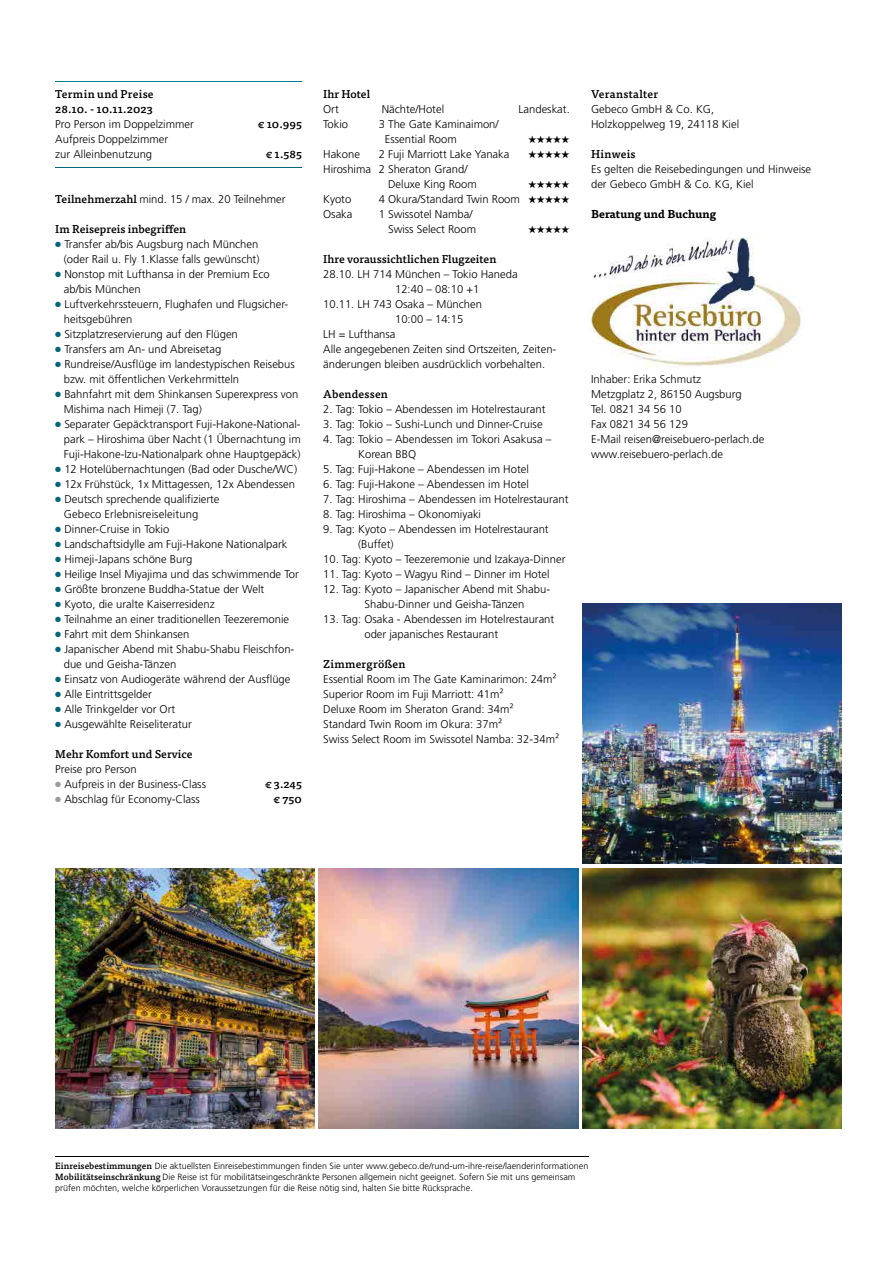
<style>
.page{position:relative;width:893px;height:1263px;background:#fff}
.page>*{position:absolute;margin:0;border:0;box-sizing:border-box;transform-origin:0 0}
.t1{font:300 11.25px/15px "Frutiger LT Pro";color:#000}
.t2{font:500 11.25px "Tisa OT";color:#000}
.t3{font:500 11.25px/15px "Tisa OT";letter-spacing:.02em;color:#000}
.t4{font:700 11.25px "Tisa OT";color:#000}
.t5{font:500 11.25px "Tisa OT";letter-spacing:.025em;color:#000}
.t6{font:10.5px "Zapf Dingbats ITC";color:#000}
.t7{font:300 9px/10.8px "Frutiger LT Pro";color:#000}
.s1{font-family:"Tisa OT";font-weight:500}
.s2{color:#00677b}
.s3{color:#9a9b9c}
</style>
<div class="page">
<hr style="left:55px;top:81px;width:247px;height:1px;background:#007991">
<hr style="left:55px;top:167px;width:247px;height:1px;background:#00677b">
<hr style="left:55px;top:1156px;width:534px;height:1px;background:#000">
<img style="left:55px;top:869px;width:260px;height:259px">
<img style="left:319px;top:869px;width:259px;height:259px">
<img style="left:583px;top:604px;width:259px;height:259px">
<img style="left:583px;top:869px;width:259px;height:259px">
<img style="left:587px;top:237px;width:214px;height:129px">
<p class="t3" style="left:55px;top:87px;width:100px">Termin und Preise<br>28.10. - 10.11.2023</p>
<p class="t1" style="left:55px;top:117px;width:140px">Pro Person im Doppelzimmer</p>
<p class="t2" style="left:258px;top:117px;width:46px">€ 10.995</p>
<p class="t1" style="left:55px;top:132px;width:114px">Aufpreis Doppelzimmer zur Alleinbenutzung</p>
<p class="t2" style="left:266px;top:147px;width:38px">€ 1.585</p>
<p class="t1" style="left:55px;top:192px;width:232px"><span class="s1">Teilnehmerzahl</span> mind. 15 / max. 20 Teilnehmer</p>
<p class="t2" style="left:55px;top:222px;width:133px">Im Reisepreis inbegriffen</p>
<p class="t1" style="left:55px;top:237px;width:206px;text-align:right"><span class="s2">●</span> Transfer ab/bis Augsburg nach München (oder Rail u. Fly 1.Klasse falls gewünscht)</p>
<p class="t1" style="left:64px;top:267px;width:207px;text-indent:-9px"><span class="s2">●</span> Nonstop mit Lufthansa in der Premium Eco ab/bis München</p>
<p class="t1" style="left:64px;top:297px;width:226px;text-indent:-9px"><span class="s2">●</span> Luftverkehrssteuern, Flughafen und Flugsicher&shy;heitsgebühren</p>
<p class="t1" style="left:55px;top:327px;width:184px"><span class="s2">●</span> Sitzplatzreservierung auf den Flügen</p>
<p class="t1" style="left:55px;top:342px;width:167px"><span class="s2">●</span> Transfers am An- und Abreisetag</p>
<p class="t1" style="left:64px;top:357px;width:233px;text-indent:-9px"><span class="s2">●</span> Rundreise/Ausflüge im landestypischen Reisebus bzw. mit öffentlichen Verkehrmitteln</p>
<p class="t1" style="left:64px;top:387px;width:236px;text-indent:-9px"><span class="s2">●</span> Bahnfahrt mit dem Shinkansen Superexpress von<br>Mishima nach Himeji (7. Tag)</p>
<p class="t1" style="left:64px;top:417px;width:238px;text-align:justify;text-indent:-9px"><span class="s2">●</span> Separater Gepäcktransport Fuji-Hakone-National&shy;park – Hiroshima über Nacht (1 Übernachtung im Fuji-Hakone-Izu-Nationalpark ohne Hauptgepäck)</p>
<p class="t1" style="left:55px;top:462px;width:243px"><span class="s2">●</span> 12 Hotelübernachtungen (Bad oder Dusche/WC)</p>
<p class="t1" style="left:55px;top:477px;width:241px"><span class="s2">●</span> 12x Frühstück, 1x Mittagessen, 12x Abendessen</p>
<p class="t1" style="left:64px;top:492px;width:157px;text-indent:-9px"><span class="s2">●</span> Deutsch sprechende qualifizierte<br>Gebeco Erlebnisreiseleitung</p>
<p class="t1" style="left:55px;top:522px;width:116px"><span class="s2">●</span> Dinner-Cruise in Tokio</p>
<p class="t1" style="left:55px;top:537px;width:234px"><span class="s2">●</span> Landschaftsidylle am Fuji-Hakone Nationalpark</p>
<p class="t1" style="left:55px;top:552px;width:139px"><span class="s2">●</span> Himeji-Japans schöne Burg</p>
<p class="t1" style="left:55px;top:567px;width:245px"><span class="s2">●</span> Heilige Insel Miyajima und das schwimmende Tor</p>
<p class="t1" style="left:55px;top:582px;width:211px"><span class="s2">●</span> Größte bronzene Buddha-Statue der Welt</p>
<p class="t1" style="left:55px;top:597px;width:161px"><span class="s2">●</span> Kyoto, die uralte Kaiserresidenz</p>
<p class="t1" style="left:55px;top:612px;width:235px"><span class="s2">●</span> Teilnahme an einer traditionellen Teezeremonie</p>
<p class="t1" style="left:55px;top:627px;width:136px"><span class="s2">●</span> Fahrt mit dem Shinkansen</p>
<p class="t1" style="left:64px;top:642px;width:232px;text-indent:-9px"><span class="s2">●</span> Japanischer Abend mit Shabu-Shabu Fleischfon&shy;due und Geisha-Tänzen</p>
<p class="t1" style="left:55px;top:672px;width:237px"><span class="s2">●</span> Einsatz von Audiogeräte während der Ausflüge</p>
<p class="t1" style="left:55px;top:687px;width:98px"><span class="s2">●</span> Alle Eintrittsgelder</p>
<p class="t1" style="left:55px;top:702px;width:121px"><span class="s2">●</span> Alle Trinkgelder vor Ort</p>
<p class="t1" style="left:55px;top:717px;width:138px"><span class="s2">●</span> Ausgewählte Reiseliteratur</p>
<p class="t2" style="left:55px;top:747px;width:139px">Mehr Komfort und Service</p>
<p class="t1" style="left:55px;top:762px;width:83px">Preise pro Person</p>
<p class="t1" style="left:55px;top:777px;width:152px"><span class="s3">●</span> Aufpreis in der Business-Class</p>
<p class="t2" style="left:265px;top:777px;width:38px">€ 3.245</p>
<p class="t1" style="left:55px;top:792px;width:146px"><span class="s3">●</span> Abschlag für Economy-Class</p>
<p class="t2" style="left:273px;top:792px;width:30px">€ 750</p>
<p class="t2" style="left:323px;top:87px;width:49px">Ihr Hotel</p>
<p class="t1" style="left:323px;top:102px;width:17px">Ort</p>
<p class="t1" style="left:382px;top:102px;width:64px">Nächte/Hotel</p>
<p class="t1" style="left:519px;top:102px;width:53px">Landeskat.</p>
<p class="t1" style="left:323px;top:117px;width:27px">Tokio</p>
<p class="t1" style="left:385px;top:117px;width:115px;text-indent:-6px">3 The Gate Kaminaimon/<br>Essential Room</p>
<p class="t6" style="left:528px;top:135px;width:43px">★★★★★</p>
<p class="t1" style="left:323px;top:147px;width:38px">Hakone</p>
<p class="t1" style="left:379px;top:147px;width:132px">2 Fuji Marriott Lake Yanaka</p>
<p class="t6" style="left:528px;top:150px;width:43px">★★★★★</p>
<p class="t1" style="left:388px;top:162px;width:90px;text-indent:-65px">Hiroshima 2 Sheraton Grand/<br>Deluxe King Room</p>
<p class="t6" style="left:528px;top:180px;width:43px">★★★★★</p>
<p class="t1" style="left:323px;top:192px;width:30px">Kyoto</p>
<p class="t1" style="left:379px;top:192px;width:193px">4 Okura/Standard Twin Room ★★★★★</p>
<p class="t1" style="left:323px;top:207px;width:31px">Osaka</p>
<p class="t1" style="left:388px;top:207px;width:90px;text-indent:-9px">1 Swissotel Namba/<br>Swiss Select Room</p>
<p class="t6" style="left:528px;top:225px;width:43px">★★★★★</p>
<p class="t2" style="left:323px;top:252px;width:175px">Ihre voraussichtlichen Flugzeiten</p>
<p class="t1" style="left:323px;top:267px;width:196px">28.10. LH 714 München – Tokio Haneda</p>
<p class="t1" style="left:395px;top:282px;width:86px">12:40 – 08:10 +1</p>
<p class="t1" style="left:323px;top:297px;width:160px">10.11. LH 743 Osaka – München</p>
<p class="t1" style="left:395px;top:312px;width:70px">10:00 – 14:15</p>
<p class="t1" style="left:323px;top:327px;width:74px">LH = Lufthansa</p>
<p class="t1" style="left:323px;top:342px;width:235px">Alle angegebenen Zeiten sind Ortszeiten, Zeiten-</p>
<p class="t1" style="left:323px;top:357px;width:223px">änderungen bleiben ausdrücklich vorbehalten.</p>
<p class="t2" style="left:323px;top:387px;width:66px">Abendessen</p>
<p class="t1" style="left:323px;top:402px;width:224px">2. Tag: Tokio – Abendessen im Hotelrestaurant</p>
<p class="t1" style="left:323px;top:417px;width:221px">3. Tag: Tokio – Sushi-Lunch und Dinner-Cruise</p>
<p class="t1" style="left:358px;top:432px;width:195px;text-indent:-35px">4. Tag: Tokio – Abendessen im Tokori Asakusa –<br>Korean BBQ</p>
<p class="t1" style="left:323px;top:462px;width:207px">5. Tag: Fuji-Hakone – Abendessen im Hotel</p>
<p class="t1" style="left:323px;top:477px;width:207px">6. Tag: Fuji-Hakone – Abendessen im Hotel</p>
<p class="t1" style="left:323px;top:492px;width:247px">7. Tag: Hiroshima – Abendessen im Hotelrestaurant</p>
<p class="t1" style="left:323px;top:507px;width:159px">8. Tag: Hiroshima – Okonomiyaki</p>
<p class="t1" style="left:358px;top:522px;width:192px;text-indent:-35px">9. Tag: Kyoto – Abendessen im Hotelrestaurant (Buffet)</p>
<p class="t1" style="left:323px;top:552px;width:244px">10. Tag: Kyoto – Teezeremonie und Izakaya-Dinner</p>
<p class="t1" style="left:323px;top:567px;width:228px">11. Tag: Kyoto – Wagyu Rind – Dinner im Hotel</p>
<p class="t1" style="left:364px;top:582px;width:187px;text-indent:-41px">12. Tag: Kyoto – Japanischer Abend mit Shabu-<br>Shabu-Dinner und Geisha-Tänzen</p>
<p class="t1" style="left:364px;top:612px;width:191px;text-indent:-41px">13. Tag: Osaka - Abendessen im Hotelrestaurant oder japanisches Restaurant</p>
<p class="t5" style="left:323px;top:657px;width:84px">Zimmergrößen</p>
<p class="t1" style="left:323px;top:672px;width:237px">Essential Room im The Gate Kaminarimon: 24m²<br>Superior Room im Fuji Marriott: 41m²<br>Deluxe Room im Sheraton Grand: 34m²<br>Standard Twin Room im Okura: 37m²<br>Swiss Select Room im Swissotel Namba: 32-34m²</p>
<p class="t3" style="left:591px;top:87px;width:69px">Veranstalter</p>
<p class="t1" style="left:591px;top:102px;width:150px">Gebeco GmbH &amp; Co. KG,<br>Holzkoppelweg 19, 24118 Kiel</p>
<p class="t3" style="left:591px;top:147px;width:46px">Hinweis</p>
<p class="t1" style="left:591px;top:162px;width:222px">Es gelten die Reisebedingungen und Hinweise der Gebeco GmbH &amp; Co. KG, Kiel</p>
<p class="t4" style="left:591px;top:207px;width:127px">Beratung und Buchung</p>
<p class="t1" style="left:591px;top:372px;width:175px">Inhaber: Erika Schmutz<br>Metzgplatz 2, 86150 Augsburg<br>Tel. 0821 34 56 10<br>Fax 0821 34 56 129<br>E-Mail reisen@reisebuero-perlach.de www.reisebuero-perlach.de</p>
<p class="t7" style="left:55px;top:1160px;width:535px"><span class="s1">Einreisebestimmungen</span> Die aktuellsten Einreisebestimmungen finden Sie unter www.gebeco.de/rund-um-ihre-reise/laenderinformationen<br><span class="s1">Mobilitätseinschränkung</span> Die Reise ist für mobilitätseingeschränkte Personen allgemein nicht geeignet. Sofern Sie mit uns gemeinsam prüfen möchten, welche körperlichen Voraussetzungen für die Reise nötig sind, halten Sie bitte Rücksprache.</p>
</div>
